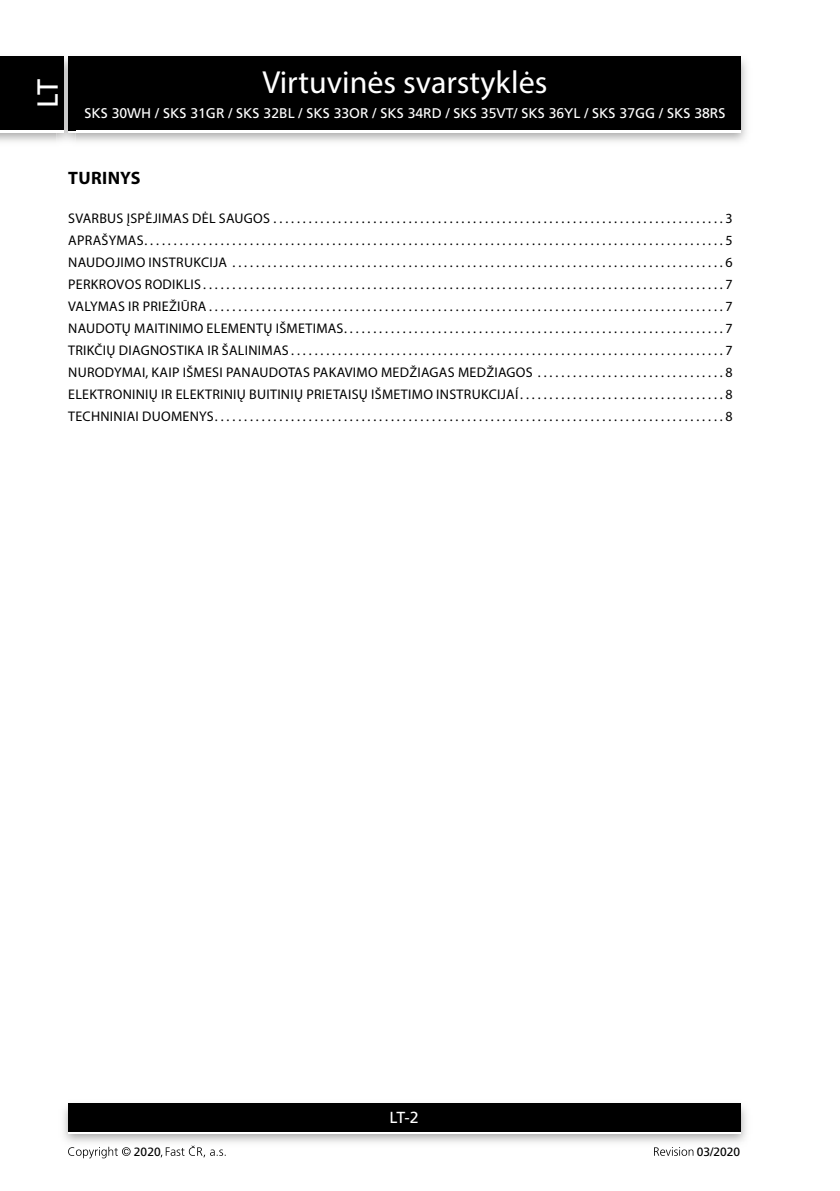
<style>
.page{position:relative;width:840px;height:1191px;background:#fff}
.page>*{position:absolute;margin:0;border:0;box-sizing:border-box;transform-origin:0 0}
.t1{font:32px "Myriad Pro";color:#fff}
.t2{font:29px "Frutiger LT Com";color:#fff}
.t3{font:700 18px "Myriad Pro";letter-spacing:.02em;color:#000}
.t4{font:16px "Frutiger LT Com";color:#fff}
.t5{font:14px "Myriad Pro";letter-spacing:.02em;color:#000}
.t6{font:14px "Frutiger LT Com";color:#fff}
.t7{font:12px "Frutiger LT Com";color:#000}
</style>
<div class="page">
<img style="left:0;top:56px;width:747px;height:86px">
<div style="left:68px;top:59px;width:672px;height:74px;background:#fff"></div>
<div style="left:68px;top:57px;width:672px;height:73px;background:#000"></div>
<img style="left:63px;top:1103px;width:684px;height:40px">
<div style="left:68px;top:1106px;width:672px;height:28px;background:linear-gradient(to right,#fff,#fff)"></div>
<div style="left:68px;top:1103px;width:672px;height:28px;background:#000"></div>
<img style="left:57px;top:56px;width:18px;height:86px">
<img style="left:68px;top:130px;width:7px;height:3px">
<svg style="left:68px;top:57px;width:7px;height:2px"></svg>
<img style="left:68px;top:59px;width:7px;height:71px">
<div style="left:0;top:59px;width:64px;height:74px;background:#fff"></div>
<div style="left:0;top:57px;width:64px;height:73px;background:#000"></div>
<svg style="left:68px;top:1146px;width:62px;height:12px"></svg>
<svg style="left:161px;top:1145px;width:64px;height:12px"></svg>
<svg style="left:654px;top:1147px;width:39px;height:8px"></svg>
<h2 class="t2" style="left:31px;top:108px;width:31px;rotate:-90deg">LT</h2>
<h1 class="t1" style="left:262px;top:62px;width:286px">Virtuvinės svarstyklės</h1>
<p class="t6" style="left:84px;top:105px;width:642px">SKS 30WH / SKS 31GR / SKS 32BL / SKS 33OR / SKS 34RD / SKS 35VT/ SKS 36YL / SKS 37GG / SKS 38RS</p>
<p class="t3" style="left:68px;top:166px;width:74px">TURINYS</p>
<p class="t5" style="left:68px;top:209px;width:207px">SVARBUS ĮSPĖJIMAS DĖL SAUGOS..............................................................................</p>
<p class="t5" style="left:725px;top:209px;width:9px">3</p>
<p class="t5" style="left:68px;top:231px;width:80px">APRAŠYMAS....................................................................................................</p>
<p class="t5" style="left:725px;top:231px;width:9px">5</p>
<p class="t5" style="left:68px;top:253px;width:166px">NAUDOJIMO INSTRUKCIJA.....................................................................................</p>
<p class="t5" style="left:725px;top:253px;width:9px">6</p>
<p class="t5" style="left:68px;top:275px;width:137px">PERKROVOS RODIKLIS..........................................................................................</p>
<p class="t5" style="left:725px;top:275px;width:9px">7</p>
<p class="t5" style="left:68px;top:297px;width:143px">VALYMAS IR PRIEŽIŪRA.........................................................................................</p>
<p class="t5" style="left:725px;top:297px;width:9px">7</p>
<p class="t5" style="left:68px;top:319px;width:280px">NAUDOTŲ MAITINIMO ELEMENTŲ IŠMETIMAS..................................................................</p>
<p class="t5" style="left:725px;top:319px;width:9px">7</p>
<p class="t5" style="left:68px;top:341px;width:225px">TRIKČIŲ DIAGNOSTIKA IR ŠALINIMAS...........................................................................</p>
<p class="t5" style="left:725px;top:341px;width:9px">7</p>
<p class="t5" style="left:68px;top:363px;width:471px">NURODYMAI, KAIP IŠMESI PANAUDOTAS PAKAVIMO MEDŽIAGAS MEDŽIAGOS.................................</p>
<p class="t5" style="left:725px;top:363px;width:9px">8</p>
<p class="t5" style="left:68px;top:385px;width:454px">ELEKTRONINIŲ IR ELEKTRINIŲ BUITINIŲ PRIETAISŲ IŠMETIMO INSTRUKCIJAÍ....................................</p>
<p class="t5" style="left:725px;top:385px;width:9px">8</p>
<p class="t5" style="left:68px;top:407px;width:150px">TECHNINIAI DUOMENYS........................................................................................</p>
<p class="t5" style="left:725px;top:407px;width:9px">8</p>
<p class="t4" style="left:389px;top:1108px;width:31px">LT-2</p>
<p class="t7" style="left:134px;top:1144px;width:28px">2020</p>
<p class="t7" style="left:696px;top:1144px;width:45px">03/2020</p>
</div>
